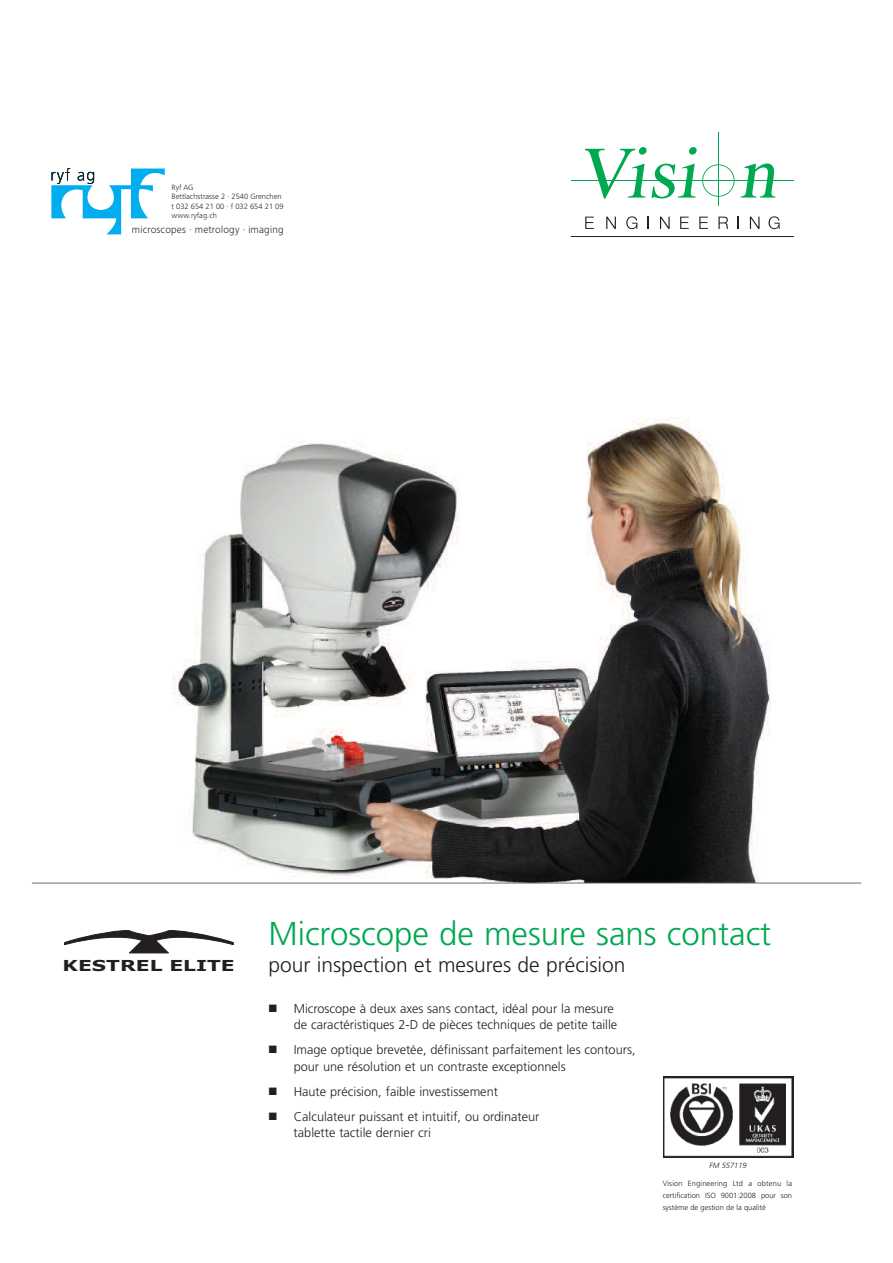
<style>
.page{position:relative;width:893px;height:1263px;background:#fff}
.page>*{position:absolute;margin:0;border:0;box-sizing:border-box;transform-origin:0 0}
.t1{font:300 33px "Frutiger";color:#00a851}
.t2{font:300 21px "Frutiger";color:#231f20}
.t3{font:700 15.15px "Verdana";color:#231f20;scale:1.33 1}
.t4{font:300 12.75px/16.5px "Frutiger";color:#231f20}
.t5{font:300 10.5px "Frutiger Next LT";letter-spacing:.015em;color:#231f20}
.t6{font:300 7.95px/9.4px "Frutiger Next LT";color:#231f20}
.t7{font:300 7.5px/12px "Frutiger";color:#231f20;text-align:justify}
.t8{font:italic 300 7.5px "Frutiger LT";color:#231f20}
</style>
<div class="page">
<img style="left:102px;top:418px;width:691px;height:465px">
<svg style="left:64px;top:930px;width:170px;height:24px"></svg>
<svg style="left:585px;top:217px;width:9px;height:12px"></svg>
<svg style="left:606px;top:217px;width:10px;height:12px"></svg>
<svg style="left:626px;top:216px;width:11px;height:13px"></svg>
<svg style="left:648px;top:217px;width:1px;height:12px"></svg>
<svg style="left:660px;top:217px;width:10px;height:12px"></svg>
<svg style="left:680px;top:217px;width:9px;height:12px"></svg>
<svg style="left:699px;top:217px;width:9px;height:12px"></svg>
<svg style="left:718px;top:217px;width:10px;height:12px"></svg>
<svg style="left:738px;top:217px;width:1px;height:12px"></svg>
<svg style="left:750px;top:217px;width:9px;height:12px"></svg>
<svg style="left:768px;top:216px;width:11px;height:13px"></svg>
<hr style="left:571px;top:236px;width:223px;height:1px;background:#231f20">
<hr style="left:571px;top:180px;width:223px;height:1px;background:#00a94f">
<svg style="left:741px;top:164px;width:34px;height:34px"></svg>
<svg style="left:585px;top:147px;width:149px;height:52px"></svg>
<hr style="left:718px;top:132px;width:1px;height:73px;background:#00a94f">
<img style="left:663px;top:1076px;width:130px;height:81px">
<hr style="left:32px;top:883px;width:829px;height:1px;background:#6d6e70">
<svg style="left:51px;top:168px;width:114px;height:66px"></svg>
<p class="t6" style="left:172px;top:182px;width:114px">Ryf AG<br>Bettlachstrasse 2 · 2540 Grenchen t 032 654 21 00 · f 032 654 21 09 www.ryfag.ch</p>
<p class="t5" style="left:132px;top:224px;width:153px">microscopes · metrology · imaging</p>
<h1 class="t1" style="left:268px;top:921px;width:504px">Microscope de mesure sans contact</h1>
<p class="t3" style="left:63px;top:957px;width:131px">KESTREL ELITE</p>
<h2 class="t2" style="left:268px;top:957px;width:359px">pour inspection et mesures de précision</h2>
<p class="t4" style="left:294px;top:1001px;width:325px">Microscope à deux axes sans contact, idéal pour la mesure de caractéristiques 2-D de pièces techniques de petite taille</p>
<p class="t4" style="left:294px;top:1043px;width:343px">Image optique brevetée, définissant parfaitement les contours, pour une résolution et un contraste exceptionnels</p>
<p class="t4" style="left:294px;top:1080px;width:247px;line-height:25px">Haute précision, faible investissement<br>Calculateur puissant et intuitif, ou ordinateur</p>
<p class="t4" style="left:294px;top:1126px;width:139px">tablette tactile dernier cri</p>
<p class="t8" style="left:709px;top:1161px;width:39px">FM 557119</p>
<p class="t7" style="left:663px;top:1178px;width:131px">Vision Engineering Ltd a obtenu la certification ISO 9001:2008 pour son système de gestion de la qualité</p>
</div>
